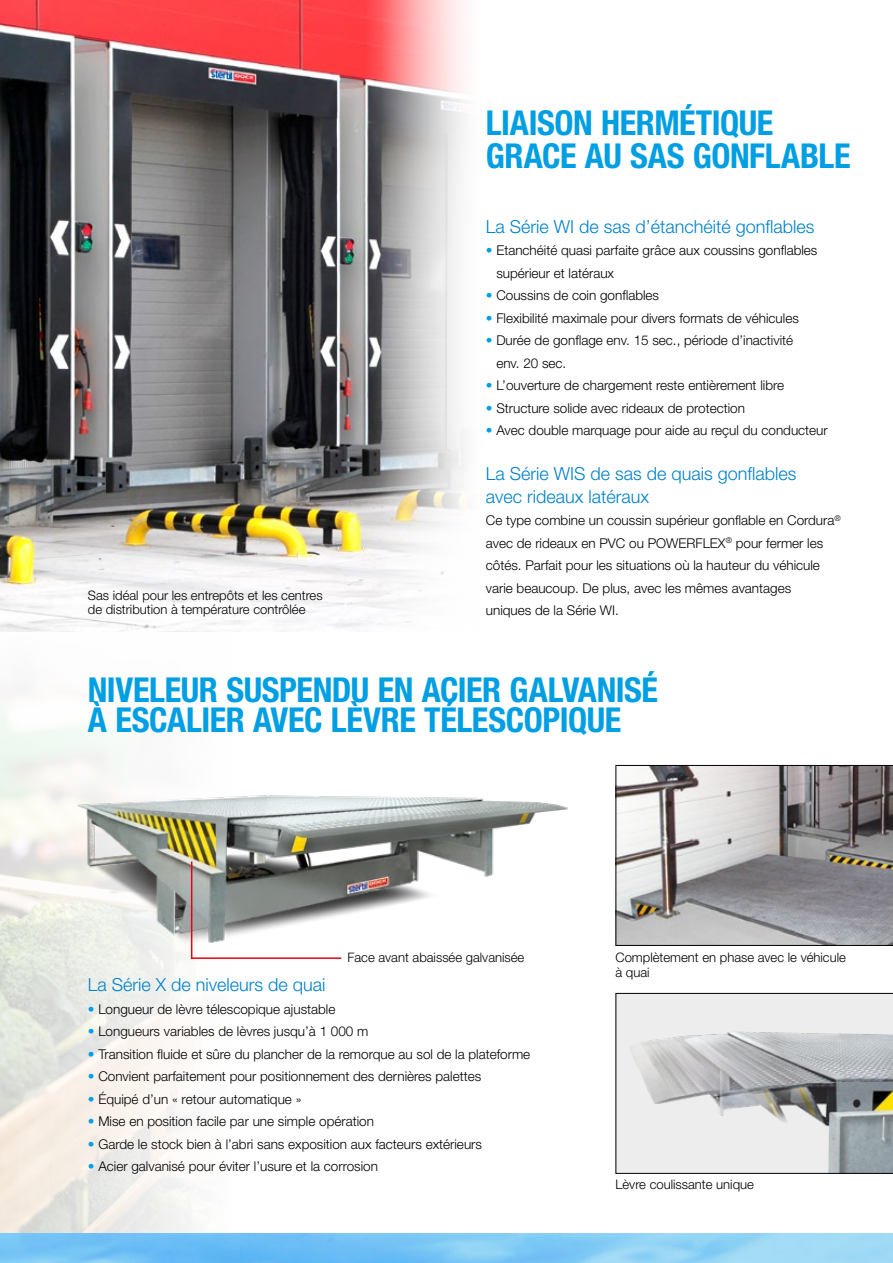
<style>
.page{position:relative;width:893px;height:1263px;background:#fff}
.page>*{position:absolute;margin:0;border:0;box-sizing:border-box;transform-origin:0 0}
.t1{font:700 condensed 34.35px/33px "Helvetica Neue LT Std";letter-spacing:-.015em;color:#009fe3}
.t2{font:300 18px/22.5px "Helvetica Neue LT Std";color:#0081c9}
.t3{font:300 13.5px/22.5px "Helvetica Neue LT Std";color:#000}
.t4{font:300 13.05px/13.5px "Helvetica Neue LT Std";color:#000}
.s1{color:#009fe3}
</style>
<div class="page">
<img style="left:60px;top:763px;width:508px;height:191px">
<svg style="left:615px;top:993px;width:278px;height:181px;background:#cbcdcd"></svg>
<svg style="left:615px;top:765px;width:278px;height:181px;background:#a2a0a0"></svg>
<svg style="left:0;top:1233px;width:893px;height:30px;background:#7fc9f5"></svg>
<img style="left:0;top:0;width:466px;height:631px">
<hr style="left:191px;top:957px;width:150px;height:2px;background:#e30613">
<hr style="left:191px;top:861px;width:1px;height:98px;background:#e30613">
<p class="t4" style="left:88px;top:588px;width:236px">Sas idéal pour les entrepôts et les centres de distribution à température contrôlée</p>
<h1 class="t1" style="left:486px;top:106px;width:366px">LIAISON HERMÉTIQUE<br>GRACE AU SAS GONFLABLE</h1>
<h2 class="t2" style="left:486px;top:215px;width:330px">La Série WI de sas d’étanchéité gonflables</h2>
<p class="t3" style="left:496px;top:239px;width:323px;text-indent:-11px"><span class="s1">•</span> Etanchéité quasi parfaite grâce aux coussins gonflables supérieur et latéraux</p>
<p class="t3" style="left:486px;top:284px;width:175px"><span class="s1">•</span> Coussins de coin gonflables</p>
<p class="t3" style="left:486px;top:306px;width:315px"><span class="s1">•</span> Flexibilité maximale pour divers formats de véhicules</p>
<p class="t3" style="left:496px;top:329px;width:298px;text-indent:-11px"><span class="s1">•</span> Durée de gonflage env. 15 sec., période d’inactivité env. 20 sec.</p>
<p class="t3" style="left:486px;top:374px;width:300px"><span class="s1">•</span> L’ouverture de chargement reste entièrement libre</p>
<p class="t3" style="left:486px;top:396px;width:261px"><span class="s1">•</span> Structure solide avec rideaux de protection</p>
<p class="t3" style="left:486px;top:419px;width:343px"><span class="s1">•</span> Avec double marquage pour aide au reçul du conducteur</p>
<h2 class="t2" style="left:486px;top:462px;width:312px">La Série WIS de sas de quais gonflables avec rideaux latéraux</h2>
<p class="t3" style="left:486px;top:509px;width:356px">Ce type combine un coussin supérieur gonflable en Cordura<sup>® </sup>avec de rideaux en PVC ou POWERFLEX<sup>®</sup> pour fermer les côtés. Parfait pour les situations où la hauteur du véhicule varie beaucoup. De plus, avec les mêmes avantages<br>uniques de la Série WI.</p>
<h1 class="t1" style="left:88px;top:674px;width:572px;line-height:30px">NIVELEUR SUSPENDU EN ACIER GALVANISÉ<br>À ESCALIER AVEC LÈVRE TÉLESCOPIQUE</h1>
<p class="t4" style="left:347px;top:951px;width:178px">Face avant abaissée galvanisée</p>
<h2 class="t2" style="left:88px;top:973px;width:239px">La Série X de niveleurs de quai</h2>
<p class="t3" style="left:88px;top:997px;width:249px"><span class="s1">•</span> Longueur de lèvre télescopique ajustable</p>
<p class="t3" style="left:88px;top:1020px;width:282px"><span class="s1">•</span> Longueurs variables de lèvres jusqu’à 1 000 m</p>
<p class="t3" style="left:88px;top:1042px;width:444px"><span class="s1">•</span> Transition fluide et sûre du plancher de la remorque au sol de la plateforme</p>
<p class="t3" style="left:88px;top:1065px;width:395px"><span class="s1">•</span> Convient parfaitement pour positionnement des dernières palettes</p>
<p class="t3" style="left:88px;top:1087px;width:215px"><span class="s1">•</span> Équipé d’un « retour automatique »</p>
<p class="t3" style="left:88px;top:1110px;width:288px"><span class="s1">•</span> Mise en position facile par une simple opération</p>
<p class="t3" style="left:88px;top:1132px;width:396px"><span class="s1">•</span> Garde le stock bien à l’abri sans exposition aux facteurs extérieurs</p>
<p class="t3" style="left:88px;top:1155px;width:292px"><span class="s1">•</span> Acier galvanisé pour éviter l’usure et la corrosion</p>
<p class="t4" style="left:615px;top:950px;width:232px;line-height:15px">Complètement en phase avec le véhicule à quai</p>
<p class="t4" style="left:615px;top:1177px;width:140px">Lèvre coulissante unique</p>
</div>
